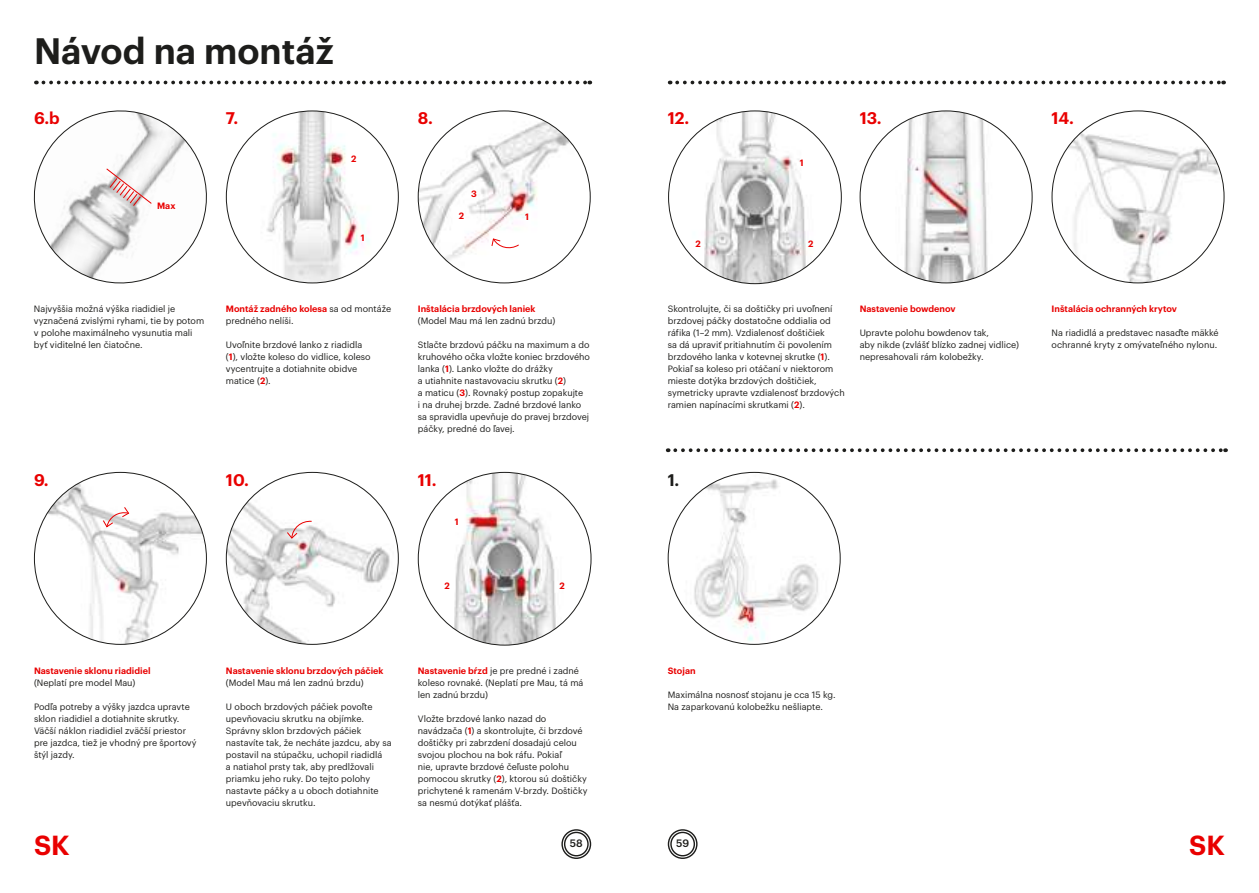
<style>
.page{position:relative;width:1259px;height:893px;background:#fff}
.page>*{position:absolute;margin:0;border:0;box-sizing:border-box;transform-origin:0 0}
.t1{font:600 36px "Graphik";color:#1d1d1b}
.t2{font:600 27px "Graphik";color:#e90000}
.t3{font:600 16.5px "Graphik";color:#e90000}
.t4{font:600 16.5px "Graphik";color:#1d1d1b}
.t5{font:500 10.5px "Graphik";color:#1d1d1b}
.t6{font:9px/12px "Graphik";color:#1d1d1b}
.t7{font:600 9px "Graphik";color:#e90000}
.s1{font-weight:600;color:#e90000}
</style>
<div class="page">
<svg style="left:561px;top:829px;width:30px;height:30px"></svg>
<svg style="left:668px;top:829px;width:29px;height:30px"></svg>
<img style="left:668px;top:111px;width:173px;height:173px;border-radius:86px">
<img style="left:860px;top:111px;width:172px;height:172px;border-radius:86px">
<img style="left:1052px;top:111px;width:172px;height:172px;border-radius:86px">
<img style="left:672px;top:472px;width:168px;height:172px">
<svg style="left:675px;top:448px;width:551px;height:4px"></svg>
<img style="left:418px;top:111px;width:172px;height:172px;border-radius:86px">
<img style="left:226px;top:472px;width:172px;height:172px;border-radius:86px">
<img style="left:226px;top:111px;width:172px;height:172px;border-radius:86px">
<img style="left:34px;top:472px;width:172px;height:172px;border-radius:86px">
<svg style="left:491px;top:238px;width:29px;height:12px"></svg>
<svg style="left:102px;top:506px;width:28px;height:22px"></svg>
<svg style="left:286px;top:521px;width:26px;height:18px"></svg>
<svg style="left:43px;top:81px;width:547px;height:3px"></svg>
<svg style="left:677px;top:81px;width:547px;height:3px"></svg>
<svg style="left:33px;top:110px;width:174px;height:174px"></svg>
<img style="left:418px;top:472px;width:173px;height:173px;border-radius:86px">
<h1 class="t1" style="left:34px;top:31px;width:301px">Návod na montáž</h1>
<h3 class="t3" style="left:34px;top:109px;width:27px">6.b</h3>
<h3 class="t3" style="left:226px;top:109px;width:14px">7.</h3>
<h3 class="t3" style="left:418px;top:109px;width:17px">8.</h3>
<h3 class="t3" style="left:668px;top:109px;width:23px">12.</h3>
<h3 class="t3" style="left:859px;top:109px;width:24px">13.</h3>
<h3 class="t3" style="left:1051px;top:109px;width:24px">14.</h3>
<p class="t7" style="left:351px;top:154px;width:7px">2</p>
<p class="t7" style="left:799px;top:158px;width:5px">1</p>
<p class="t7" style="left:471px;top:189px;width:7px">3</p>
<p class="t7" style="left:157px;top:201px;width:20px">Max</p>
<p class="t7" style="left:459px;top:210px;width:7px">2</p>
<p class="t7" style="left:525px;top:212px;width:5px">1</p>
<p class="t7" style="left:361px;top:233px;width:5px">1</p>
<p class="t7" style="left:695px;top:239px;width:7px">2</p>
<p class="t7" style="left:808px;top:239px;width:7px">2</p>
<p class="t6" style="left:34px;top:303px;width:172px">Najvyššia možná výška riadidiel je vyznačená zvislými ryhami, tie by potom v polohe maximálneho vysunutia mali byť viditelné len čiatočne.</p>
<p class="t6" style="left:226px;top:303px;width:167px"><span class="s1">Montáž zadného kolesa</span> sa od montáže predného nelíši.</p>
<p class="t6" style="left:226px;top:339px;width:146px">Uvoľnite brzdové lanko z riadidla (<span class="s1">1</span>), vložte koleso do vidlice, koleso vycentrujte a dotiahnite obidve matice (<span class="s1">2</span>).</p>
<p class="t7" style="left:418px;top:304px;width:119px">Inštalácia brzdových laniek</p>
<p class="t6" style="left:418px;top:315px;width:139px">(Model Mau má len zadnú brzdu)</p>
<p class="t6" style="left:418px;top:339px;width:174px">Stlačte brzdovú páčku na maximum a do kruhového očka vložte koniec brzdového lanka (<span class="s1">1</span>). Lanko vložte do drážky<br>a utiahnite nastavovaciu skrutku (<span class="s1">2</span>)<br>a maticu (<span class="s1">3</span>). Rovnaký postup zopakujte<br>i na druhej brzde. Zadné brzdové lanko sa spravidla upevňuje do pravej brzdovej páčky, predné do ľavej.</p>
<p class="t6" style="left:668px;top:303px;width:178px">Skontrolujte, či sa doštičky pri uvoľnení brzdovej páčky dostatočne oddialia od ráfika (1–2 mm). Vzdialenosť doštičiek<br>sa dá upraviť pritiahnutím či povolením brzdového lanka v kotevnej skrutke (<span class="s1">1</span>).<br>Pokiaľ sa koleso pri otáčaní v niektorom mieste dotýka brzdových doštičiek, symetricky upravte vzdialenosť brzdových ramien napínacími skrutkami (<span class="s1">2</span>).</p>
<p class="t7" style="left:859px;top:304px;width:97px">Nastavenie bowdenov</p>
<p class="t6" style="left:859px;top:327px;width:161px">Upravte polohu bowdenov tak,<br>aby nikde (zvlášť blízko zadnej vidlice) nepresahovali rám kolobežky.</p>
<p class="t7" style="left:1051px;top:304px;width:127px">Inštalácia ochranných krytov</p>
<p class="t6" style="left:1051px;top:327px;width:169px">Na riadidlá a predstavec nasaďte mäkké ochranné kryty z omývateľného nylonu.</p>
<h3 class="t3" style="left:34px;top:470px;width:16px">9.</h3>
<h3 class="t3" style="left:226px;top:470px;width:24px">10.</h3>
<h3 class="t3" style="left:418px;top:470px;width:20px">11.</h3>
<h3 class="t4" style="left:667px;top:470px;width:13px">1.</h3>
<p class="t7" style="left:455px;top:517px;width:5px">1</p>
<p class="t7" style="left:444px;top:580px;width:7px">2</p>
<p class="t7" style="left:559px;top:580px;width:7px">2</p>
<p class="t7" style="left:34px;top:666px;width:118px">Nastavenie sklonu riadidiel</p>
<p class="t6" style="left:34px;top:677px;width:103px">(Neplatí pre model Mau)</p>
<p class="t6" style="left:34px;top:701px;width:164px">Podľa potreby a výšky jazdca upravte sklon riadidiel a dotiahnite skrutky.<br>Väčší náklon riadidiel zväčší priestor pre jazdca, tiež je vhodný pre športový štýl jazdy.</p>
<p class="t7" style="left:226px;top:666px;width:159px">Nastavenie sklonu brzdových páčiek</p>
<p class="t6" style="left:226px;top:677px;width:139px">(Model Mau má len zadnú brzdu)</p>
<p class="t6" style="left:226px;top:701px;width:167px">U oboch brzdových páčiek povoľte upevňovaciu skrutku na objímke.<br>Správny sklon brzdových páčiek nastavíte tak, že necháte jazdcu, aby sa postavil na stúpačku, uchopil riadidlá<br>a natiahol prsty tak, aby predlžovali priamku jeho ruky. Do tejto polohy nastavte páčky a u oboch dotiahnite upevňovaciu skrutku.</p>
<p class="t6" style="left:418px;top:665px;width:167px"><span class="s1">Nastavenie bŕzd</span> je pre predné i zadné koleso rovnaké. (Neplatí pre Mau, tá má len zadnú brzdu)</p>
<p class="t6" style="left:418px;top:713px;width:171px">Vložte brzdové lanko nazad do navádzača (<span class="s1">1</span>) a skontrolujte, či brzdové doštičky pri zabrzdení dosadajú celou svojou plochou na bok ráfu. Pokiaľ<br>nie, upravte brzdové čeľuste polohu pomocou skrutky (<span class="s1">2</span>), ktorou sú doštičky prichytené k ramenám V-brzdy. Doštičky sa nesmú dotýkať plášťa.</p>
<p class="t7" style="left:668px;top:666px;width:29px">Stojan</p>
<p class="t6" style="left:668px;top:689px;width:169px">Maximálna nosnosť stojanu je cca 15 kg.<br>Na zaparkovanú kolobežku nešliapte.</p>
<h2 class="t2" style="left:34px;top:830px;width:37px">SK</h2>
<p class="t5" style="left:570px;top:837px;width:15px">58</p>
<p class="t5" style="left:676px;top:837px;width:15px">59</p>
<h2 class="t2" style="left:1189px;top:830px;width:37px">SK</h2>
</div>
